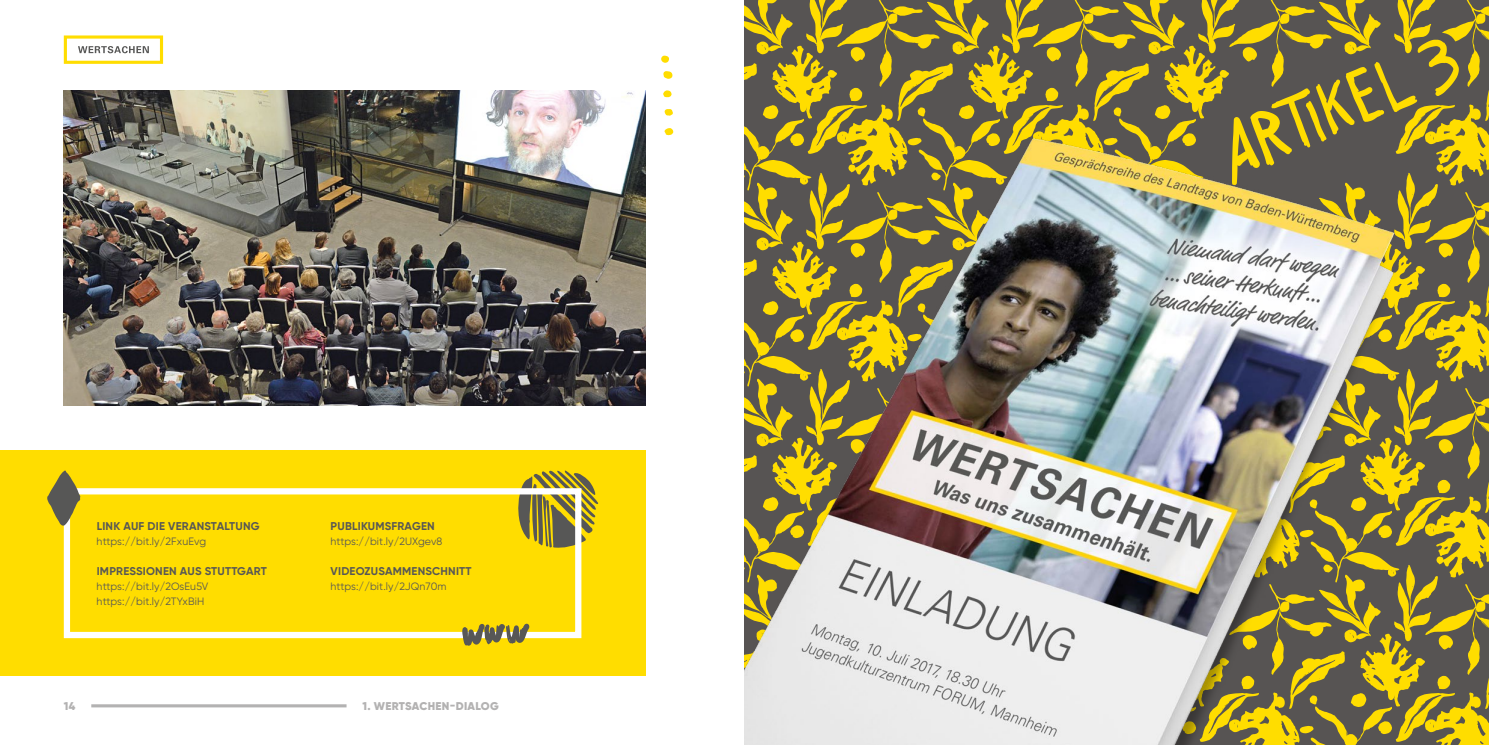
<style>
.page{position:relative;width:1489px;height:745px;background:#fff}
.page>*{position:absolute;margin:0;border:0;box-sizing:border-box;transform-origin:0 0}
.t1{font:700 11.25px "Gilroy";letter-spacing:.02em;color:#575756}
.t2{font:900 11.25px "Gilroy";letter-spacing:.03em;color:#b3b2b2}
.t3{font:10.62px "Gilroy";letter-spacing:.01em;color:#575756}
</style>
<div class="page">
<svg style="left:744px;top:0;width:744px;height:105px;background:#887c3a"></svg>
<svg style="left:1186px;top:25px;width:279px;height:80px;background:#9c8c30"></svg>
<svg style="left:1231px;top:40px;width:227px;height:65px;background:#776e42"></svg>
<div style="left:0;top:450px;width:645px;height:225px;background:#fd0"></div>
<svg style="left:518px;top:470px;width:80px;height:77px"></svg>
<img style="left:744px;top:105px;width:744px;height:639px">
<div style="left:64px;top:488px;width:517px;height:149px;border:6px solid #fff"></div>
<svg style="left:462px;top:623px;width:67px;height:22px"></svg>
<img style="left:64px;top:90px;width:581px;height:315px">
<svg style="left:47px;top:470px;width:34px;height:55px"></svg>
<svg style="left:663px;top:71px;width:9px;height:8px"></svg>
<svg style="left:664px;top:128px;width:10px;height:7px"></svg>
<svg style="left:663px;top:90px;width:8px;height:7px"></svg>
<svg style="left:661px;top:56px;width:8px;height:7px"></svg>
<svg style="left:664px;top:109px;width:9px;height:7px"></svg>
<svg style="left:91px;top:704px;width:255px;height:3px"></svg>
<div style="left:64px;top:35px;width:99px;height:29px;border:3px solid #fd0"></div>
<svg style="left:78px;top:46px;width:71px;height:7px"></svg>
<p class="t1" style="left:97px;top:518px;width:165px">LINK AUF DIE VERANSTALTUNG</p>
<p class="t3" style="left:97px;top:534px;width:111px">https://bit.ly/2FxuEvg</p>
<p class="t1" style="left:97px;top:563px;width:172px">IMPRESSIONEN AUS STUTTGART</p>
<p class="t3" style="left:97px;top:579px;width:113px">https://bit.ly/2OsEu5V</p>
<p class="t3" style="left:97px;top:594px;width:109px">https://bit.ly/2TYxBiH</p>
<p class="t1" style="left:330px;top:518px;width:106px">PUBLIKUMSFRAGEN</p>
<p class="t3" style="left:330px;top:534px;width:113px">https://bit.ly/2UXgev8</p>
<p class="t1" style="left:330px;top:563px;width:142px">VIDEOZUSAMMENSCHNITT</p>
<p class="t3" style="left:330px;top:579px;width:117px">https://bit.ly/2JQn70m</p>
<p class="t2" style="left:64px;top:698px;width:13px">14</p>
<p class="t2" style="left:362px;top:698px;width:138px">1. WERTSACHEN-DIALOG</p>
</div>
